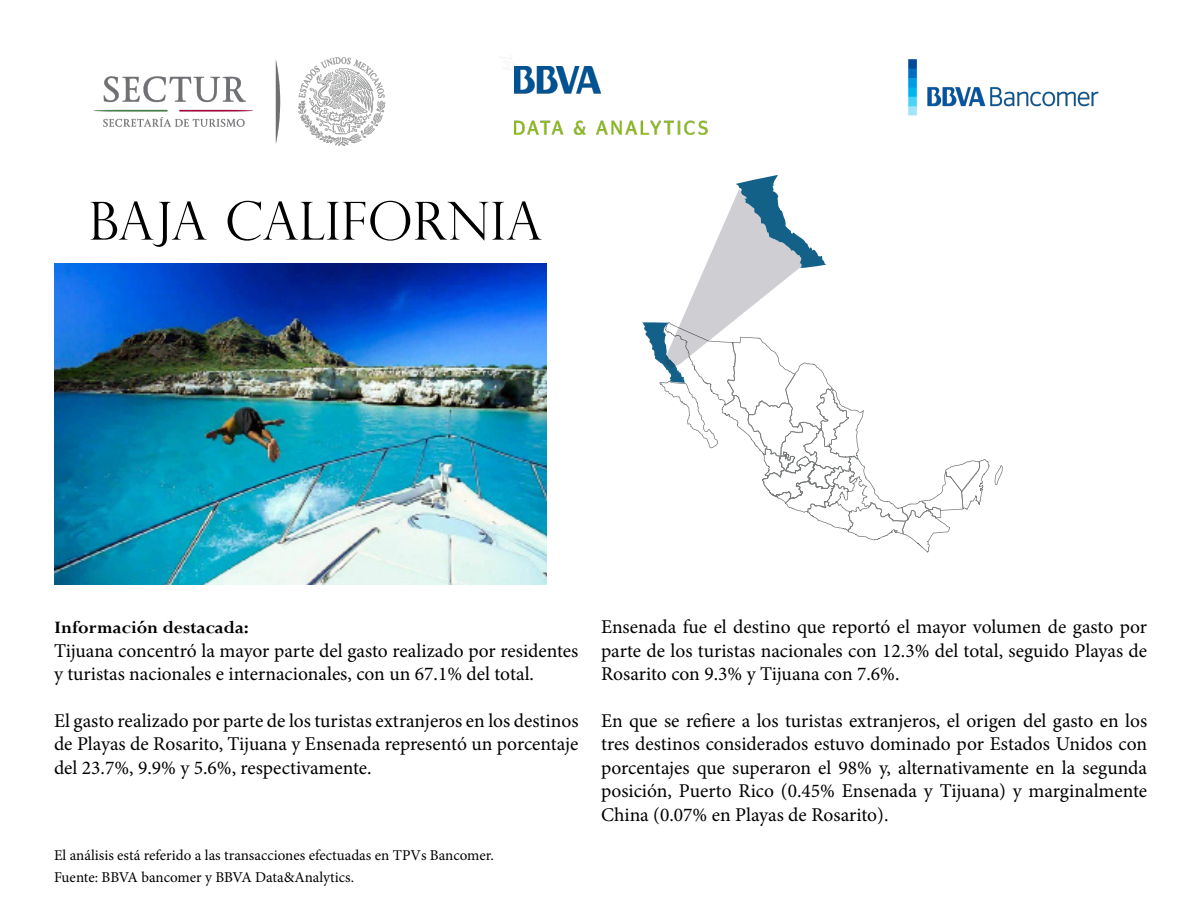
<style>
.page{position:relative;width:1202px;height:902px;background:#fff}
.page>*{position:absolute;margin:0;border:0;box-sizing:border-box;transform-origin:0 0}
.t1{font:300 52.5px "Perpetua Titling";color:#000}
.t2{font:19.5px/23.4px "Minion Pro";color:#000;text-align:justify}
.t3{font:700 19.5px "Perpetua";color:#000}
.t4{font:15px "Minion Pro";color:#000}
</style>
<div class="page">
<img style="left:514px;top:67px;width:193px;height:68px">
<img style="left:908px;top:59px;width:191px;height:56px">
<img style="left:93px;top:57px;width:292px;height:89px">
<svg style="left:642px;top:175px;width:360px;height:377px"></svg>
<img style="left:55px;top:263px;width:492px;height:321px">
<p class="t1" style="left:89px;top:189px;width:455px">BAJA CALIFORNIA</p>
<p class="t3" style="left:54px;top:615px;width:196px">Información destacada:</p>
<p class="t2" style="left:54px;top:638px;width:526px">Tijuana concentró la mayor parte del gasto realizado por residentes y turistas nacionales e internacionales, con un 67.1% del total.</p>
<p class="t2" style="left:54px;top:709px;width:526px">El gasto realizado por parte de los turistas extranjeros en los destinos de Playas de Rosarito, Tijuana y Ensenada representó un porcentaje del 23.7%, 9.9% y 5.6%, respectivamente.</p>
<p class="t4" style="left:54px;top:845px;width:441px">El análisis está referido a las transacciones efectuadas en TPVs Bancomer.</p>
<p class="t4" style="left:54px;top:867px;width:301px">Fuente: BBVA bancomer y BBVA Data&amp;Analytics.</p>
<p class="t2" style="left:601px;top:615px;width:547px">Ensenada fue el destino que reportó el mayor volumen de gasto por parte de los turistas nacionales con 12.3% del total, seguido Playas de Rosarito con 9.3% y Tijuana con 7.6%.</p>
<p class="t2" style="left:601px;top:709px;width:548px">En que se refiere a los turistas extranjeros, el origen del gasto en los tres destinos considerados estuvo dominado por Estados Unidos con porcentajes que superaron el 98% y, alternativamente en la segunda posición, Puerto Rico (0.45% Ensenada y Tijuana) y marginalmente China (0.07% en Playas de Rosarito).</p>
</div>
